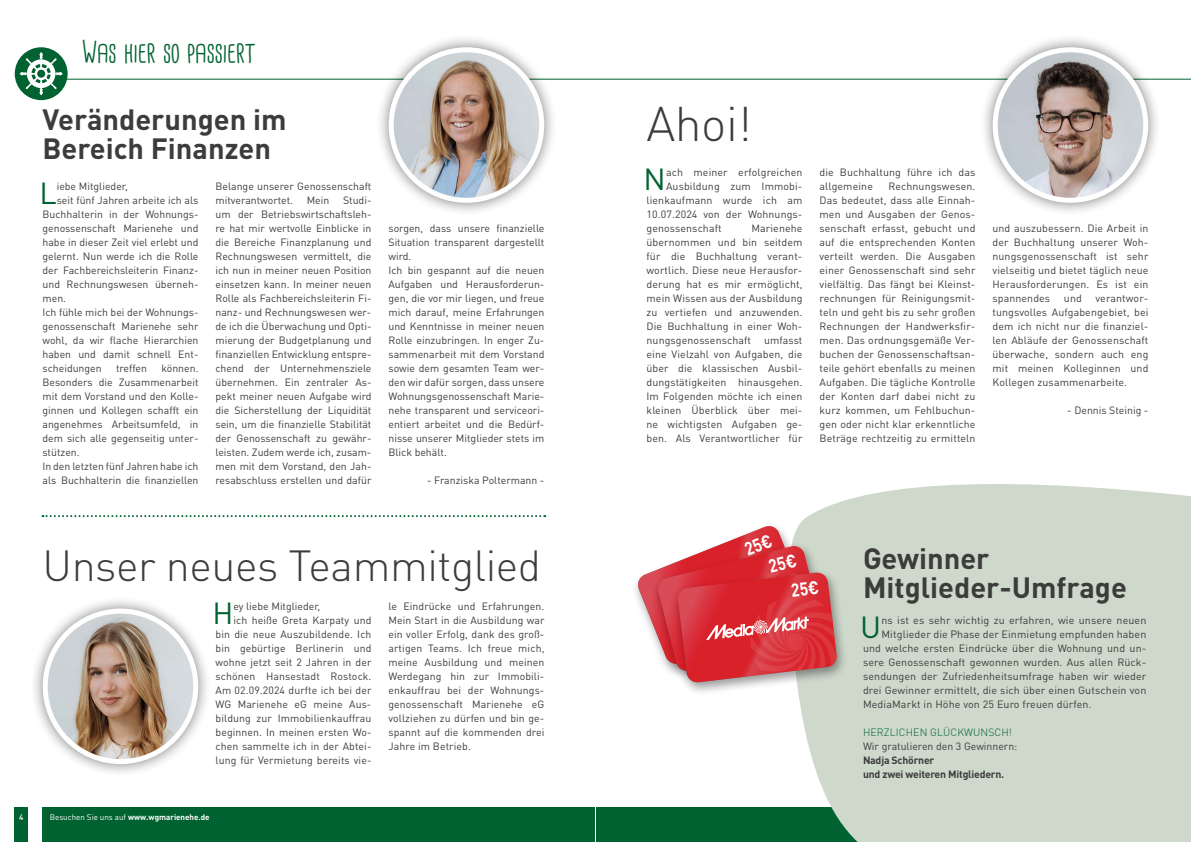
<style>
.page{position:relative;width:1191px;height:842px;background:#fff}
.page>*{position:absolute;margin:0;border:0;box-sizing:border-box;transform-origin:0 0}
.t1{font:300 48px "DIN Pro";color:#3c3c3b}
.t2{font:300 43px "DIN Pro";letter-spacing:-.01em;color:#3c3c3b}
.t3{font:30.2px "DIN Pro";color:#006230}
.t4{font:30px "Cardenio Modern";color:#006230}
.t5{font:700 29px/29px "DIN Pro";color:#3c3c3b}
.t6{font:10.5px/14px "DIN Pro";color:#3c3c3b;text-align:justify}
.t7{font:700 10.5px/14px "DIN Pro";letter-spacing:-.02em;color:#3c3c3b}
.t8{font:300 10.5px "DIN Pro";letter-spacing:.01em;color:#006230}
.t9{font:700 8px "DIN Pro";color:#fff}
.t10{font:500 8px "DIN Pro";color:#fff}
.s1{font-weight:400}
</style>
<div class="page">
<div style="left:43px;top:806px;width:552px;height:36px;background:#006230"></div>
<div style="left:595px;top:806px;width:553px;height:36px;background:#006230"></div>
<div style="left:15px;top:806px;width:13px;height:36px;background:#006230"></div>
<div style="left:786px;top:484px;width:405px;height:358px;background:#ced8cb"></div>
<hr style="left:64px;top:79px;width:1127px;height:1px;background:#006230">
<div style="left:15px;top:47px;width:53px;height:53px;background:#006230;border-radius:50%"></div>
<svg style="left:20px;top:52px;width:43px;height:43px"></svg>
<div style="left:375px;top:34px;width:182px;height:182px;background:#000;opacity:.5"></div>
<img style="left:391px;top:50px;width:151px;height:150px;border-radius:75px">
<div style="left:389px;top:47px;width:155px;height:156px;border:5px solid #fff;border-radius:50%"></div>
<div style="left:979px;top:34px;width:182px;height:182px;background:#000;opacity:.5"></div>
<img style="left:995px;top:50px;width:150px;height:150px;border-radius:75px">
<div style="left:992px;top:47px;width:156px;height:156px;border:5px solid #fff;border-radius:50%"></div>
<div style="left:29px;top:595px;width:182px;height:182px;background:#000;opacity:.5"></div>
<img style="left:45px;top:611px;width:151px;height:151px;border-radius:75px">
<div style="left:43px;top:608px;width:155px;height:156px;border:5px solid #fff;border-radius:50%"></div>
<svg style="left:43px;top:515px;width:502px;height:2px"></svg>
<div style="left:632px;top:522px;width:187px;height:155px;background:#fff"></div>
<div style="left:671px;top:568px;width:177px;height:128px;background:#000;opacity:.4"></div>
<svg style="left:636px;top:525px;width:201px;height:158px"></svg>
<h3 class="t4" style="left:82px;top:35px;width:175px">Was hier so passiert</h3>
<h3 class="t5" style="left:43px;top:104px;width:245px">Veränderungen im<br>Bereich Finanzen</h3>
<h3 class="t3" style="left:39px;top:173px;width:19px">L</h3>
<p class="t6" style="left:57px;top:179px;width:73px">iebe Mitglieder,</p>
<p class="t6" style="left:215px;top:179px;width:157px">Belange unserer Genossenschaft mitverantwortet.</p>
<p class="t6" style="left:215px;top:193px;width:157px;text-indent:128px">Studi&shy;um der Betriebswirtschaftsleh&shy;re hat mir wertvolle Einblicke in die Bereiche Finanzplanung und Rechnungswesen vermittelt, die ich nun in meiner neuen Position einsetzen kann. In meiner neuen Rolle als Fachbereichsleiterin Fi&shy;nanz- und Rechnungswesen wer&shy;de ich die Überwachung und Opti&shy;mierung der Budgetplanung und finanziellen Entwicklung entspre&shy;chend der Unternehmensziele übernehmen. Ein zentraler As&shy;pekt meiner neuen Aufgabe wird die Sicherstellung der Liquidität sein, um die finanzielle Stabilität der Genossenschaft zu gewähr&shy;leisten. Zudem werde ich, zusam&shy;men mit dem Vorstand, den Jah&shy;resabschluss erstellen und dafür</p>
<p class="t6" style="left:307px;top:193px;width:24px">Mein</p>
<p class="t6" style="left:57px;top:193px;width:143px">seit fünf Jahren arbeite ich als</p>
<p class="t6" style="left:43px;top:207px;width:157px">Buchhalterin in der Wohnungs-</p>
<p class="t6" style="left:43px;top:221px;width:157px">genossenschaft Marienehe und</p>
<p class="t6" style="left:43px;top:235px;width:157px">habe in dieser Zeit viel erlebt und</p>
<p class="t6" style="left:43px;top:249px;width:157px">gelernt. Nun werde ich die Rolle</p>
<p class="t6" style="left:43px;top:263px;width:157px">der Fachbereichsleiterin Finanz-</p>
<p class="t6" style="left:43px;top:277px;width:157px">und Rechnungswesen überneh-</p>
<p class="t6" style="left:43px;top:291px;width:25px">men.</p>
<p class="t6" style="left:43px;top:305px;width:157px">Ich fühle mich bei der Wohnungs-</p>
<p class="t6" style="left:43px;top:319px;width:157px">genossenschaft Marienehe sehr</p>
<p class="t6" style="left:43px;top:333px;width:157px">wohl, da wir flache Hierarchien</p>
<p class="t6" style="left:43px;top:347px;width:157px">haben und damit schnell Ent-</p>
<p class="t6" style="left:43px;top:361px;width:61px">scheidungen</p>
<p class="t6" style="left:116px;top:361px;width:32px">treffen</p>
<p class="t6" style="left:43px;top:361px;width:157px;text-align:left;text-indent:119px">können.<br>Besonders die Zusammenarbeit mit dem Vorstand und den Kolle&shy;ginnen und Kollegen schafft ein angenehmes Arbeitsumfeld, in dem sich alle gegenseitig unter&shy;stützen.<br>In den letzten fünf Jahren habe ich als Buchhalterin die finanziellen</p>
<p class="t6" style="left:388px;top:221px;width:157px;text-align:left">sorgen, dass unsere finanzielle<br>Situation transparent dargestellt wird.<br>Ich bin gespannt auf die neuen<br>Aufgaben und Herausforderun&shy;gen, die vor mir liegen, und freue mich darauf, meine Erfahrungen und Kenntnisse in meiner neuen<br>Rolle einzubringen. In enger Zu&shy;sammenarbeit mit dem Vorstand sowie dem gesamten Team wer&shy;den wir dafür sorgen, dass unsere<br>Wohnungsgenossenschaft Marie&shy;nehe transparent und serviceori&shy;entiert arbeitet und die Bedürf&shy;nisse unserer Mitglieder stets im<br>Blick behält.</p>
<p class="t6" style="left:427px;top:473px;width:119px">- Franziska Poltermann -</p>
<h2 class="t2" style="left:43px;top:536px;width:500px">Unser neues Teammitglied</h2>
<h3 class="t3" style="left:212px;top:593px;width:22px">H</h3>
<p class="t6" style="left:233px;top:599px;width:88px">ey liebe Mitglieder,</p>
<p class="t6" style="left:388px;top:599px;width:157px">le Eindrücke und Erfahrungen.<br>Mein Start in die Ausbildung war ein voller Erfolg, dank des groß&shy;artigen Teams. Ich freue mich, meine Ausbildung und meinen Werdegang hin zur Immobili&shy;enkauffrau bei der Wohnungs&shy;genossenschaft Marienehe eG vollziehen zu dürfen und bin ge&shy;spannt auf die kommenden drei Jahre im Betrieb.</p>
<p class="t6" style="left:233px;top:613px;width:140px">ich heiße Greta Karpaty und</p>
<p class="t6" style="left:215px;top:627px;width:157px">bin die neue Auszubildende. Ich</p>
<p class="t6" style="left:215px;top:641px;width:157px">bin gebürtige Berlinerin und</p>
<p class="t6" style="left:215px;top:655px;width:157px">wohne jetzt seit 2 Jahren in der</p>
<p class="t6" style="left:215px;top:669px;width:157px">schönen Hansestadt Rostock.</p>
<p class="t6" style="left:215px;top:683px;width:157px">Am 02.09.2024 durfte ich bei der</p>
<p class="t6" style="left:215px;top:697px;width:157px">WG Marienehe eG meine Aus-</p>
<p class="t6" style="left:215px;top:711px;width:157px">bildung zur Immobilienkauffrau</p>
<p class="t6" style="left:215px;top:725px;width:157px">beginnen. In meinen ersten Wo-</p>
<p class="t6" style="left:215px;top:739px;width:157px">chen sammelte ich in der Abtei-</p>
<p class="t6" style="left:215px;top:753px;width:157px">lung für Vermietung bereits vie-</p>
<p class="t10" style="left:19px;top:811px;width:6px">4</p>
<p class="t9" style="left:50px;top:811px;width:161px"><span class="s1">Besuchen Sie uns auf</span> www.wgmarienehe.de</p>
<h1 class="t1" style="left:646px;top:91px;width:107px">Ahoi!</h1>
<h3 class="t3" style="left:643px;top:159px;width:24px">N</h3>
<p class="t6" style="left:666px;top:165px;width:138px">ach meiner erfolgreichen</p>
<p class="t6" style="left:666px;top:179px;width:138px">Ausbildung zum Immobi-</p>
<p class="t6" style="left:646px;top:193px;width:157px">lienkaufmann wurde ich am</p>
<p class="t6" style="left:646px;top:207px;width:157px">10.07.2024 von der Wohnungs-</p>
<p class="t6" style="left:646px;top:221px;width:77px">genossenschaft</p>
<p class="t6" style="left:646px;top:221px;width:157px;text-indent:105px">Marienehe übernommen und bin seitdem für die Buchhaltung verant&shy;wortlich. Diese neue Herausfor&shy;derung hat es mir ermöglicht, mein Wissen aus der Ausbildung zu vertiefen und anzuwenden.<br>Die Buchhaltung in einer Woh&shy;nungsgenossenschaft umfasst eine Vielzahl von Aufgaben, die über die klassischen Ausbil&shy;dungstätigkeiten hinausgehen.<br>Im Folgenden möchte ich einen kleinen Überblick über mei&shy;ne wichtigsten Aufgaben ge&shy;ben. Als Verantwortlicher für</p>
<p class="t6" style="left:819px;top:165px;width:157px">die Buchhaltung führe ich das allgemeine</p>
<p class="t6" style="left:819px;top:179px;width:157px;text-indent:69px">Rechnungswesen.<br>Das bedeutet, dass alle Einnah&shy;men und Ausgaben der Genos&shy;senschaft erfasst, gebucht und auf die entsprechenden Konten verteilt werden. Die Ausgaben einer Genossenschaft sind sehr vielfältig. Das fängt bei Kleinst&shy;rechnungen für Reinigungsmit&shy;teln und geht bis zu sehr großen Rechnungen der Handwerksfir&shy;men. Das ordnungsgemäße Ver&shy;buchen der Genossenschaftsan&shy;teile gehört ebenfalls zu meinen Aufgaben. Die tägliche Kontrolle der Konten darf dabei nicht zu kurz kommen, um Fehlbuchun&shy;gen oder nicht klar erkenntliche Beträge rechtzeitig zu ermitteln</p>
<p class="t6" style="left:992px;top:221px;width:157px">und auszubessern. Die Arbeit in der Buchhaltung unserer Woh&shy;nungsgenossenschaft ist sehr vielseitig und bietet täglich neue Herausforderungen. Es ist ein spannendes</p>
<p class="t6" style="left:1064px;top:291px;width:19px">und</p>
<p class="t6" style="left:992px;top:291px;width:157px;text-indent:103px">verantwor&shy;tungsvolles Aufgabengebiet, bei dem ich nicht nur die finanziel&shy;len Abläufe der Genossenschaft überwache, sondern auch eng mit meinen Kolleginnen und Kollegen zusammenarbeite.</p>
<p class="t6" style="left:1067px;top:403px;width:83px">- Dennis Steinig -</p>
<h3 class="t5" style="left:863px;top:543px;width:265px">Gewinner<br>Mitglieder-Umfrage</h3>
<h3 class="t3" style="left:860px;top:607px;width:23px">U</h3>
<p class="t6" style="left:881px;top:613px;width:266px">ns ist es sehr wichtig zu erfahren, wie unsere neuen</p>
<p class="t6" style="left:881px;top:627px;width:266px">Mitglieder die Phase der Einmietung empfunden haben</p>
<p class="t6" style="left:863px;top:641px;width:285px">und welche ersten Eindrücke über die Wohnung und un-</p>
<p class="t6" style="left:863px;top:655px;width:285px">sere Genossenschaft gewonnen wurden. Aus allen Rück-</p>
<p class="t6" style="left:863px;top:669px;width:285px">sendungen der Zufriedenheitsumfrage haben wir wieder</p>
<p class="t6" style="left:863px;top:683px;width:285px">drei Gewinner ermittelt, die sich über einen Gutschein von</p>
<p class="t6" style="left:863px;top:697px;width:230px">MediaMarkt in Höhe von 25 Euro freuen dürfen.</p>
<p class="t8" style="left:863px;top:725px;width:150px">HERZLICHEN GLÜCKWUNSCH!</p>
<p class="t6" style="left:863px;top:739px;width:156px">Wir gratulieren den 3 Gewinnern:</p>
<p class="t7" style="left:863px;top:753px;width:143px">Nadja Schörner<br>und zwei weiteren Mitgliedern.</p>
</div>
